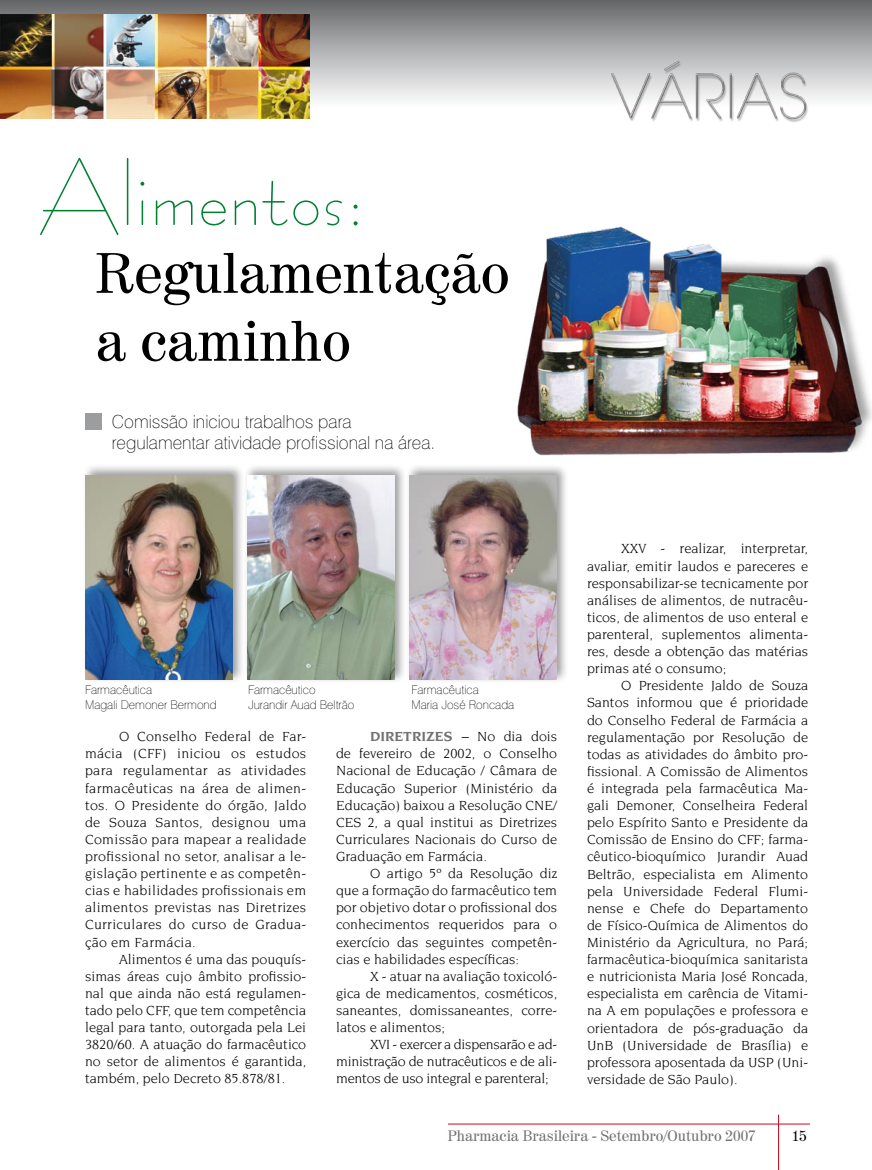
<style>
.page{position:relative;width:872px;height:1170px;background:#fff}
.page>*{position:absolute;margin:0;border:0;box-sizing:border-box;transform-origin:0 0}
.t1{font:84.9px "Bernhard Fashion BT";color:#008132}
.t2{font:56.55px/67.9px "Century 725 BT";color:#000}
.t3{font:100 18px/21.6px "Swiss 721 BT";color:#000}
.t4{font:15px "Century 725 BT";color:#707173}
.t5{font:15px "Century 725 BT";color:#000}
.t6{font:14.25px/17.1px "Novarese";color:#000;text-align:justify}
.t7{font:100 12px/14.4px "Swiss 721 BT";color:#000}
.s1{font-weight:700;color:#707173}
</style>
<div class="page">
<hr style="left:778px;top:1114px;width:1px;height:55px;background:#cd071e">
<hr style="left:448px;top:1123px;width:362px;height:1px;background:#cd071e">
<svg style="left:0;top:0;width:872px;height:119px"></svg>
<img style="left:0;top:15px;width:309px;height:103px">
<img style="left:603px;top:59px;width:222px;height:63px">
<div style="left:85px;top:413px;width:16px;height:16px;background:#9c9d9f"></div>
<div style="left:82px;top:463px;width:169px;height:227px;background:#000;opacity:.4"></div>
<img style="left:86px;top:475px;width:147px;height:205px">
<div style="left:244px;top:463px;width:169px;height:227px;background:#000;opacity:.4"></div>
<img style="left:248px;top:475px;width:146px;height:205px">
<div style="left:405px;top:463px;width:170px;height:227px;background:#000;opacity:.4"></div>
<img style="left:409px;top:475px;width:147px;height:205px">
<img style="left:477px;top:226px;width:395px;height:257px">
<h1 class="t1" style="left:38px;top:143px;width:329px">Alimentos:</h1>
<h2 class="t2" style="left:96px;top:238px;width:416px">Regulamentação a caminho</h2>
<p class="t3" style="left:112px;top:410px;width:325px">Comissão iniciou trabalhos para regulamentar atividade profissional na área.</p>
<p class="t7" style="left:85px;top:682px;width:133px">Farmacêutica<br>Magali Demoner Bermond</p>
<p class="t7" style="left:248px;top:682px;width:108px">Farmacêutico<br>Jurandir Auad Beltrão</p>
<p class="t7" style="left:411px;top:682px;width:104px">Farmacêutica<br>Maria José Roncada</p>
<p class="t6" style="left:85px;top:727px;width:223px;text-indent:34px">O Conselho Federal de Far&shy;mácia (CFF) iniciou os estudos para regulamentar as atividades farmacêuticas na área de alimen&shy;tos. O Presidente do órgão, Jaldo de Souza Santos, designou uma Comissão para mapear a realidade profissional no setor, analisar a le&shy;gislação pertinente e as competên&shy;cias e habilidades profissionais em alimentos previstas nas Diretrizes Curriculares do curso de Gradua&shy;ção em Farmácia.</p>
<p class="t6" style="left:85px;top:950px;width:223px;text-indent:34px">Alimentos é uma das pouquís&shy;simas áreas cujo âmbito profissio&shy;nal que ainda não está regulamen&shy;tado pelo CFF, que tem competência legal para tanto, outorgada pela Lei 3820/60. A atuação do farmacêutico no setor de alimentos é garantida, também, pelo Decreto 85.878/81.</p>
<p class="t6" style="left:336px;top:727px;width:223px;text-indent:34px"><span class="s1">DIRETRIZES</span> – No dia dois de fevereiro de 2002, o Conselho Nacional de Educação / Câmara de Educação Superior (Ministério da Educação) baixou a Resolução CNE/ CES 2, a qual institui as Diretrizes Curriculares Nacionais do Curso de Graduação em Farmácia.</p>
<p class="t6" style="left:336px;top:864px;width:223px;text-indent:34px">O artigo 5º da Resolução diz que a formação do farmacêutico tem por objetivo dotar o profissional dos conhecimentos requeridos para o exercício das seguintes competên&shy;cias e habilidades específicas:</p>
<p class="t6" style="left:336px;top:967px;width:223px;text-indent:34px">X - atuar na avaliação toxicoló&shy;gica de medicamentos, cosméticos, saneantes, domissaneantes, corre&shy;latos e alimentos;</p>
<p class="t6" style="left:336px;top:1035px;width:223px;text-indent:34px">XVI - exercer a dispensarão e ad&shy;ministração de nutracêuticos e de ali&shy;mentos de uso integral e parenteral;</p>
<p class="t6" style="left:587px;top:540px;width:223px;text-indent:34px">XXV - realizar, interpretar, avaliar, emitir laudos e pareceres e responsabilizar-se tecnicamente por análises de alimentos, de nutracêu&shy;ticos, de alimentos de uso enteral e parenteral, suplementos alimenta&shy;res, desde a obtenção das matérias primas até o consumo;</p>
<p class="t6" style="left:587px;top:677px;width:223px;text-indent:34px">O Presidente Jaldo de Souza Santos informou que é prioridade do Conselho Federal de Farmácia a regulamentação por Resolução de todas as atividades do âmbito pro&shy;fissional. A Comissão de Alimentos é integrada pela farmacêutica Ma&shy;gali Demoner, Conselheira Federal pelo Espírito Santo e Presidente da Comissão de Ensino do CFF; farma&shy;cêutico-bioquímico Jurandir Auad Beltrão, especialista em Alimento pela Universidade Federal Flumi&shy;nense e Chefe do Departamento de Físico-Química de Alimentos do Ministério da Agricultura, no Pará; farmacêutica-bioquímica sanitarista e nutricionista Maria José Roncada, especialista em carência de Vitami&shy;na A em populações e professora e orientadora de pós-graduação da UnB (Universidade de Brasília) e professora aposentada da USP (Uni&shy;versidade de São Paulo).</p>
<p class="t4" style="left:448px;top:1125px;width:309px">Pharmacia Brasileira - Setembro/Outubro 2007</p>
<p class="t5" style="left:791px;top:1125px;width:17px">15</p>
</div>
